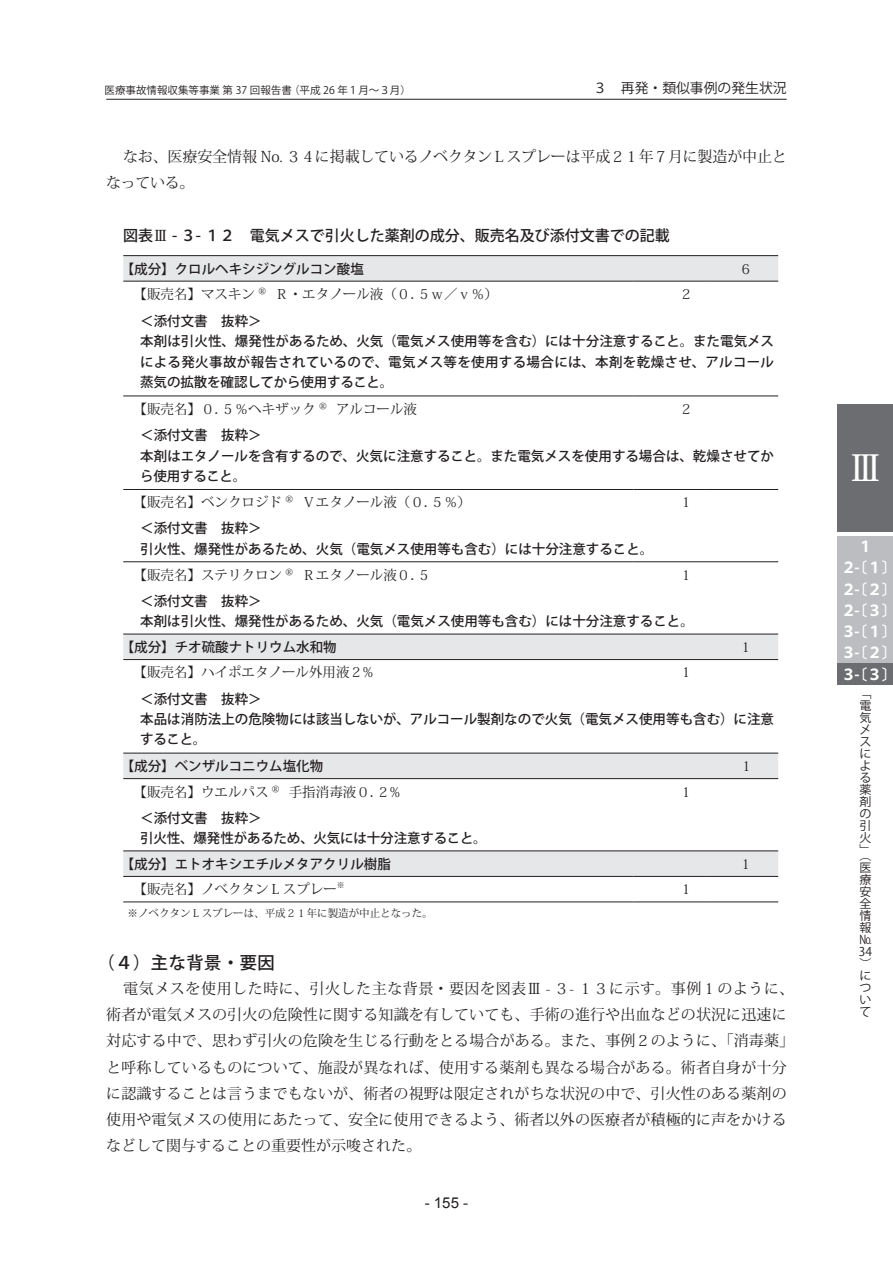
<style>
.page{position:relative;width:893px;height:1263px;background:#fff}
.page>*{position:absolute;margin:0;border:0;box-sizing:border-box;transform-origin:0 0}
.t1{font:36px "Koz Min Pro Medium 90 msp RKSJ H";color:#fff}
.t2{font:17.25px "Koz Go Std Medium 90 msp RKSJ H";letter-spacing:.03em;color:#231f20}
.t3{font:15px/26.2px "Koz Min Std Regular 90 msp RKSJ H";letter-spacing:.01em;color:#231f20}
.t4{font:15px/26.2px "Koz Min Std Regular 90 msp RKSJ H";letter-spacing:-.015em;color:#231f20}
.t5{font:15px "Koz Go Std Medium 90 msp RKSJ H";color:#231f20}
.t6{font:15px/21.3px "Koz Go Pro Bold 90 msp RKSJ H";color:#fff;text-align:justify}
.t7{font:15px "Arial";color:#231f20}
.t8{font:13.8px "Koz Go Std Regular 90 msp RKSJ H";color:#231f20}
.t9{font:13.5px/20.2px "Koz Go Pro Medium 90 msp RKSJ H";color:#231f20}
.t10{font:13.5px "Koz Min Std Regular 90 msp RKSJ H";color:#231f20}
.t11{font:12px/12px "Koz Go Pro Regular 90 msp RKSJ V";color:#231f20}
.t12{font:10.5px "Koz Go Std Regular 90 msp RKSJ H";color:#231f20}
.t13{font:10.5px "Koz Min Std Regular 90 msp RKSJ H";color:#231f20}
.t14{font:7.8px "Koz Min Std Regular 90 msp RKSJ H";color:#231f20}
.s1{font-family:"Koz Min Std Medium 90 msp RKSJ H"}
</style>
<div class="page">
<hr style="left:106px;top:99px;width:681px;height:1px;background:#231f20">
<div style="left:838px;top:536px;width:55px;height:149px;background:#bcbdc0"></div>
<div style="left:838px;top:404px;width:55px;height:128px;background:#6c6d70"></div>
<div style="left:838px;top:663px;width:55px;height:22px;background:#6c6d70"></div>
<svg style="left:123px;top:256px;width:655px;height:25px;background:#e2e3e5"></svg>
<div style="left:123px;top:635px;width:655px;height:24px;background:#e6e7e9"></div>
<div style="left:123px;top:754px;width:655px;height:24px;background:#e6e7e9"></div>
<div style="left:123px;top:852px;width:655px;height:24px;background:#e6e7e9"></div>
<hr style="left:123px;top:255px;width:655px;height:1px;background:#231f20">
<hr style="left:634px;top:281px;width:72px;height:1px;background:#231f20">
<hr style="left:634px;top:396px;width:72px;height:1px;background:#231f20">
<hr style="left:634px;top:489px;width:72px;height:1px;background:#231f20">
<hr style="left:634px;top:562px;width:72px;height:1px;background:#231f20">
<hr style="left:123px;top:634px;width:655px;height:1px;background:#231f20">
<hr style="left:123px;top:659px;width:655px;height:1px;background:#231f20">
<hr style="left:123px;top:753px;width:655px;height:1px;background:#231f20">
<hr style="left:123px;top:778px;width:655px;height:1px;background:#231f20">
<hr style="left:634px;top:876px;width:72px;height:1px;background:#231f20">
<hr style="left:634px;top:902px;width:72px;height:1px;background:#231f20">
<hr style="left:123px;top:851px;width:655px;height:1px;background:#231f20">
<hr style="left:123px;top:876px;width:511px;height:1px;background:#231f20">
<hr style="left:706px;top:876px;width:72px;height:1px;background:#231f20">
<hr style="left:123px;top:902px;width:511px;height:1px;background:#231f20">
<hr style="left:706px;top:902px;width:72px;height:1px;background:#231f20">
<hr style="left:123px;top:281px;width:511px;height:1px;background:#231f20">
<hr style="left:706px;top:281px;width:72px;height:1px;background:#231f20">
<hr style="left:123px;top:489px;width:511px;height:1px;background:#231f20">
<hr style="left:706px;top:489px;width:72px;height:1px;background:#231f20">
<hr style="left:123px;top:562px;width:511px;height:1px;background:#231f20">
<hr style="left:706px;top:562px;width:72px;height:1px;background:#231f20">
<hr style="left:123px;top:396px;width:511px;height:1px;background:#231f20">
<hr style="left:706px;top:396px;width:72px;height:1px;background:#231f20">
<p class="t12" style="left:105px;top:86px;width:308px">医療事故情報収集等事業 第 37 回報告書 （平成 26 年１月～３月）</p>
<p class="t8" style="left:593px;top:83px;width:195px">３　再発・類似事例の発生状況</p>
<p class="t4" style="left:106px;top:145px;width:682px;text-indent:17px">なお、医療安全情報 No. ３４に掲載しているノベクタンＬスプレーは平成２１年７月に製造が中止となっている。</p>
<p class="t5" style="left:123px;top:230px;width:548px">図表<span class="s1">Ⅲ</span> - ３- １２　電気メスで引火した薬剤の成分、販売名及び添付文書での記載</p>
<p class="t9" style="left:121px;top:260px;width:244px">【成分】クロルヘキシジングルコン酸塩</p>
<p class="t10" style="left:739px;top:263px;width:15px">６</p>
<p class="t10" style="left:134px;top:289px;width:366px">【販売名】マスキン ® Ｒ・エタノール液（０．５ｗ／ｖ％）</p>
<p class="t10" style="left:680px;top:289px;width:15px">２</p>
<p class="t9" style="left:140px;top:313px;width:635px">＜添付文書　抜粋＞<br>本剤は引火性、爆発性があるため、火気（電気メス使用等を含む）には十分注意すること。また電気メスによる発火事故が報告されているので、電気メス等を使用する場合には、本剤を乾燥させ、アルコール蒸気の拡散を確認してから使用すること。</p>
<p class="t10" style="left:134px;top:404px;width:285px">【販売名】０．５％ヘキザック ® アルコール液</p>
<p class="t10" style="left:680px;top:404px;width:15px">２</p>
<p class="t9" style="left:140px;top:427px;width:635px">＜添付文書　抜粋＞<br>本剤はエタノールを含有するので、火気に注意すること。また電気メスを使用する場合は、乾燥させてから使用すること。</p>
<p class="t10" style="left:134px;top:497px;width:346px">【販売名】ベンクロジド ® Ｖエタノール液（０．５％）　</p>
<p class="t10" style="left:680px;top:497px;width:15px">１</p>
<p class="t9" style="left:140px;top:520px;width:515px">＜添付文書　抜粋＞<br>引火性、爆発性があるため、火気（電気メス使用等も含む）には十分注意すること。</p>
<p class="t10" style="left:134px;top:570px;width:299px">【販売名】ステリクロン ® Ｒエタノール液０．５</p>
<p class="t10" style="left:680px;top:570px;width:15px">１</p>
<p class="t9" style="left:140px;top:592px;width:555px">＜添付文書　抜粋＞<br>本剤は引火性、爆発性があるため、火気（電気メス使用等も含む）には十分注意すること。</p>
<p class="t9" style="left:121px;top:639px;width:231px">【成分】チオ硫酸ナトリウム水和物　</p>
<p class="t10" style="left:739px;top:642px;width:15px">１</p>
<p class="t10" style="left:134px;top:667px;width:254px">【販売名】ハイポエタノール外用液２%　</p>
<p class="t10" style="left:680px;top:667px;width:15px">１</p>
<p class="t9" style="left:140px;top:691px;width:635px">＜添付文書　抜粋＞<br>本品は消防法上の危険物には該当しないが、アルコール製剤なので火気（電気メス使用等も含む）に注意すること。</p>
<p class="t9" style="left:121px;top:758px;width:204px">【成分】ベンザルコニウム塩化物</p>
<p class="t10" style="left:740px;top:761px;width:15px">１</p>
<p class="t10" style="left:134px;top:786px;width:281px">【販売名】ウエルパス ® 手指消毒液０．２%　</p>
<p class="t10" style="left:680px;top:786px;width:15px">１</p>
<p class="t9" style="left:140px;top:809px;width:348px">＜添付文書　抜粋＞<br>引火性、爆発性があるため、火気には十分注意すること。</p>
<p class="t9" style="left:121px;top:855px;width:271px">【成分】エトオキシエチルメタアクリル樹脂</p>
<p class="t10" style="left:739px;top:859px;width:15px">１</p>
<p class="t10" style="left:134px;top:884px;width:205px">【販売名】ノべクタン L スプレー</p>
<p class="t14" style="left:337px;top:882px;width:9px">※</p>
<p class="t10" style="left:680px;top:884px;width:15px">１</p>
<p class="t13" style="left:128px;top:909px;width:307px">※ノベクタン L スプレーは、平成２１年に製造が中止となった。</p>
<p class="t2" style="left:98px;top:956px;width:179px">（４）主な背景・要因</p>
<p class="t3" style="left:106px;top:977px;width:689px;text-indent:17px">電気メスを使用した時に、引火した主な背景・要因を図表Ⅲ - ３- １３に示す。事例１のように、術者が電気メスの引火の危険性に関する知識を有していても、手術の進行や出血などの状況に迅速に対応する中で、思わず引火の危険を生じる行動をとる場合がある。また、事例２のように、「消毒薬」と呼称しているものについて、施設が異なれば、使用する薬剤も異なる場合がある。術者自身が十分に認識することは言うまでもないが、術者の視野は限定されがちな状況の中で、引火性のある薬剤の使用や電気メスの使用にあたって、安全に使用できるよう、術者以外の医療者が積極的に声をかけるなどして関与することの重要性が示唆された。</p>
<p class="t7" style="left:425px;top:1194px;width:45px">- 155 -</p>
<p class="t1" style="left:847px;top:454px;width:37px">Ⅲ</p>
<p class="t6" style="left:858px;top:538px;width:16px">１</p>
<p class="t6" style="left:841px;top:559px;width:58px">２-〔１〕２-〔２〕２-〔３〕</p>
<p class="t6" style="left:841px;top:623px;width:58px">３-〔１〕３-〔２〕３-〔３〕</p>
<p class="t11" style="left:859px;top:689px;width:13px">「電気メスによる薬剤の引火」</p>
<p class="t11" style="left:859px;top:851px;width:15px">（医療安全情報№<br>34）について</p>
</div>
